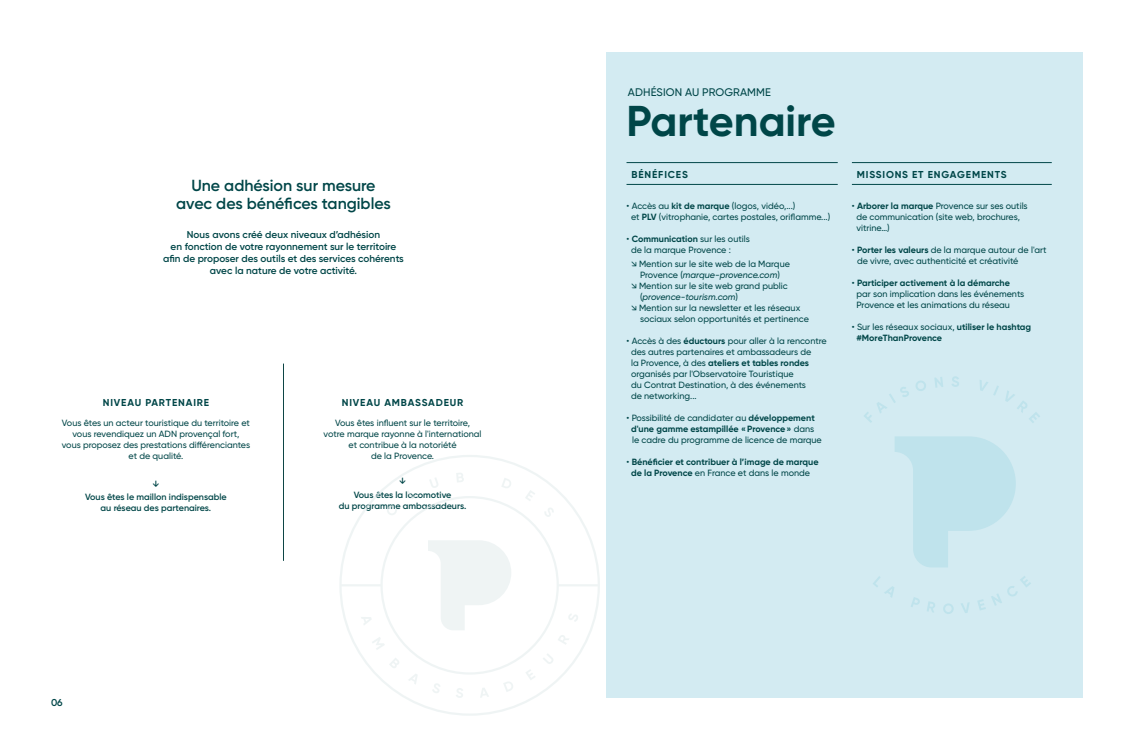
<style>
.page{position:relative;width:1134px;height:738px;background:#fff}
.page>*{position:absolute;margin:0;border:0;box-sizing:border-box;transform-origin:0 0}
.t1{font:700 43px "Gilroy";color:#004648}
.t2{font:600 16px/18px "Gilroy";color:#004648;text-align:center}
.t3{font:500 11px "Gilroy";letter-spacing:.01em;color:#004648}
.t4{font:600 10px/12px "Gilroy";color:#004648;text-align:center}
.t5{font:700 10px "Gilroy";letter-spacing:.085em;color:#004648}
.t6{font:500 9px/11px "Gilroy";color:#004648}
.t7{font:700 9px/11px "Gilroy";color:#004648}
.t8{font:600 9px/13.8px "Gilroy";color:#004648;text-align:center}
.t9{font:italic 500 9px "Gilroy";color:#004648}
.s1{font-weight:700}
.s2{font-weight:500}
.s3{font-style:normal}
</style>
<div class="page">
<hr style="left:283px;top:363px;width:1px;height:197px;background:#0d4545">
<svg style="left:340px;top:455px;width:260px;height:260px"></svg>
<svg style="left:361px;top:616px;width:11px;height:9px"></svg>
<svg style="left:372px;top:636px;width:13px;height:13px"></svg>
<svg style="left:389px;top:657px;width:11px;height:11px"></svg>
<svg style="left:408px;top:673px;width:10px;height:11px"></svg>
<svg style="left:432px;top:682px;width:9px;height:11px"></svg>
<svg style="left:456px;top:687px;width:7px;height:10px"></svg>
<svg style="left:480px;top:687px;width:9px;height:10px"></svg>
<svg style="left:503px;top:680px;width:11px;height:11px"></svg>
<svg style="left:525px;top:668px;width:11px;height:11px"></svg>
<svg style="left:543px;top:652px;width:11px;height:12px"></svg>
<svg style="left:558px;top:634px;width:12px;height:10px"></svg>
<svg style="left:568px;top:613px;width:11px;height:8px"></svg>
<svg style="left:428px;top:540px;width:83px;height:90px"></svg>
<div style="left:607px;top:52px;width:476px;height:645px;background:#d3ebf2"></div>
<hr style="left:626px;top:162px;width:212px;height:1px;background:#004648">
<hr style="left:852px;top:162px;width:200px;height:1px;background:#004648">
<hr style="left:626px;top:184px;width:212px;height:1px;background:#004648">
<hr style="left:852px;top:184px;width:200px;height:1px;background:#004648">
<svg style="left:864px;top:387px;width:45px;height:35px"></svg>
<svg style="left:916px;top:381px;width:10px;height:10px"></svg>
<svg style="left:934px;top:377px;width:9px;height:10px"></svg>
<svg style="left:952px;top:376px;width:7px;height:10px"></svg>
<svg style="left:980px;top:380px;width:19px;height:15px"></svg>
<svg style="left:1005px;top:391px;width:35px;height:32px"></svg>
<svg style="left:873px;top:576px;width:21px;height:21px"></svg>
<svg style="left:911px;top:597px;width:9px;height:9px"></svg>
<svg style="left:927px;top:601px;width:8px;height:11px"></svg>
<svg style="left:943px;top:603px;width:11px;height:10px"></svg>
<svg style="left:961px;top:602px;width:8px;height:10px"></svg>
<svg style="left:977px;top:576px;width:54px;height:34px"></svg>
<svg style="left:895px;top:436px;width:121px;height:131px"></svg>
<h2 class="t2" style="left:176px;top:176px;width:216px">Une adhésion sur mesure avec des bénéfices tangibles</h2>
<p class="t4" style="left:163px;top:228px;width:242px">Nous avons créé deux niveaux d’adhésion<br>en fonction de votre rayonnement sur le territoire afin de proposer des outils et des services cohérents avec la nature de votre activité.</p>
<p class="t5" style="left:103px;top:396px;width:108px">NIVEAU PARTENAIRE</p>
<p class="t6" style="left:62px;top:417px;width:190px;text-align:center">Vous êtes un acteur touristique du territoire et vous revendiquez un ADN provençal fort,<br>vous proposez des prestations différenciantes et de qualité.</p>
<p class="t8" style="left:85px;top:476px;width:143px">↓<br>Vous êtes le maillon indispensable</p>
<p class="t8" style="left:101px;top:501px;width:112px">au réseau des partenaires.</p>
<p class="t5" style="left:342px;top:396px;width:123px">NIVEAU AMBASSADEUR</p>
<p class="t6" style="left:324px;top:417px;width:159px;text-align:center">Vous êtes influent sur le territoire, votre marque rayonne à l'international et contribue à la notoriété<br>de la Provence.</p>
<p class="t8" style="left:354px;top:473px;width:99px">↓<br>Vous êtes la locomotive</p>
<p class="t8" style="left:339px;top:498px;width:129px">du programme ambassadeurs.</p>
<p class="t4" style="left:51px;top:696px;width:13px">06</p>
<p class="t3" style="left:628px;top:85px;width:145px">ADHÉSION AU PROGRAMME</p>
<h1 class="t1" style="left:626px;top:94px;width:211px">Partenaire</h1>
<p class="t5" style="left:632px;top:168px;width:58px">BÉNÉFICES</p>
<p class="t5" style="left:857px;top:168px;width:151px">MISSIONS ET ENGAGEMENTS</p>
<p class="t6" style="left:856px;top:200px;width:173px;text-indent:-4px">• <span class="s1">Arborer la marque</span> Provence sur ses outils de communication (site web, brochures, vitrine…)</p>
<p class="t6" style="left:857px;top:244px;width:191px;text-indent:-5px">• <span class="s1">Porter les valeurs</span> de la marque autour de l'art de vivre, avec authenticité et créativité</p>
<p class="t6" style="left:856px;top:277px;width:169px;text-indent:-4px">• <span class="s1">Participer activement à la démarche </span>par son implication dans les événements<br>Provence et les animations du réseau</p>
<p class="t7" style="left:856px;top:321px;width:176px;text-indent:-4px"><span class="s2">• Sur les réseaux sociaux,</span> utiliser le hashtag #MoreThanProvence</p>
<p class="t6" style="left:631px;top:200px;width:201px;text-indent:-4px">• Accès au <span class="s1">kit de marque</span> (logos, vidéo,...)<br>et <span class="s1">PLV</span> (vitrophanie, cartes postales, oriflamme...)</p>
<p class="t6" style="left:631px;top:233px;width:120px;text-indent:-4px">• <span class="s1">Communication</span> sur les outils de la marque Provence :</p>
<p class="t6" style="left:631px;top:258px;width:160px">↘ Mention sur le site web de la Marque</p>
<p class="t9" style="left:640px;top:269px;width:141px"><span class="s3">Provence (</span>marque-provence.com<span class="s3">)</span></p>
<p class="t6" style="left:631px;top:280px;width:158px">↘ Mention sur le site web grand public</p>
<p class="t9" style="left:640px;top:291px;width:100px"><span class="s3">(</span>provence-tourism.com<span class="s3">)</span></p>
<p class="t6" style="left:631px;top:302px;width:171px">↘ Mention sur la newsletter et les réseaux</p>
<p class="t6" style="left:640px;top:313px;width:170px">sociaux selon opportunités et pertinence</p>
<p class="t6" style="left:631px;top:335px;width:197px;text-indent:-4px">• Accès à des <span class="s1">éductours</span> pour aller à la rencontre des autres partenaires et ambassadeurs de<br>la Provence, à des <span class="s1">ateliers et tables rondes </span>organisés par l'Observatoire Touristique<br>du Contrat Destination, à des événements<br>de networking...</p>
<p class="t6" style="left:631px;top:412px;width:192px;text-indent:-4px">• Possibilité de candidater au <span class="s1">développement d'une gamme estampillée «Provence»</span> dans le cadre du programme de licence de marque</p>
<p class="t7" style="left:626px;top:456px;width:194px;text-align:center"><span class="s2">•</span> Bénéficier et contribuer à l’image de marque de la Provence <span class="s2">en France et dans le monde</span></p>
</div>
